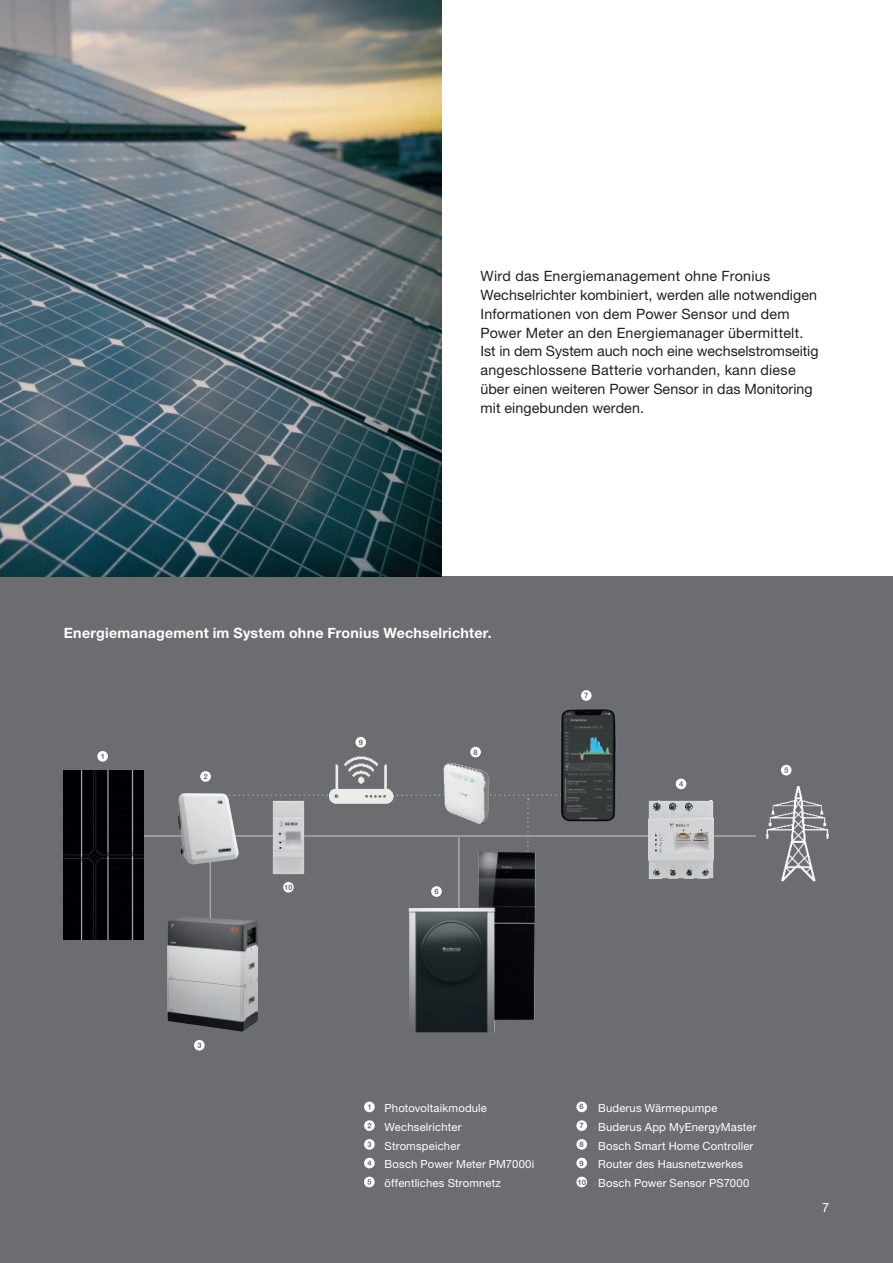
<style>
.page{position:relative;width:893px;height:1263px;background:#fff}
.page>*{position:absolute;margin:0;border:0;box-sizing:border-box;transform-origin:0 0}
.t1{font:14.25px/18.8px "Helvetica Neue LT Pro";letter-spacing:.01em;color:#231f20}
.t2{font:700 14.25px "Helvetica Neue LT Pro";letter-spacing:.015em;color:#fff}
.t3{font:12.75px "Helvetica Neue LT Pro";color:#fff}
.t4{font:11.25px/18.8px "Helvetica Neue LT Pro";letter-spacing:.015em;color:#fff}
.t5{font:700 7.5px "Helvetica Neue LT Pro";color:#6c6d70}
</style>
<div class="page">
<div style="left:0;top:576px;width:893px;height:687px;background:#6c6d70"></div>
<img style="left:0;top:0;width:442px;height:576px">
<div style="left:194px;top:1040px;width:11px;height:10px;background:#fff;border-radius:50%"></div>
<svg style="left:197px;top:1042px;width:4px;height:6px"></svg>
<hr style="left:144px;top:835px;width:612px;height:2px;background:#a8a9ad">
<img style="left:765px;top:787px;width:64px;height:95px">
<img style="left:64px;top:770px;width:80px;height:169px">
<hr style="left:210px;top:859px;width:1px;height:60px;background:#a8a9ad">
<img style="left:167px;top:917px;width:91px;height:115px">
<img style="left:329px;top:756px;width:64px;height:38px">
<img style="left:177px;top:793px;width:48px;height:72px">
<img style="left:560px;top:709px;width:56px;height:113px">
<svg style="left:225px;top:794px;width:339px;height:74px"></svg>
<img style="left:409px;top:852px;width:126px;height:180px">
<div style="left:676px;top:778px;width:10px;height:11px;background:#fff;border-radius:50%"></div>
<svg style="left:679px;top:781px;width:4px;height:5px"></svg>
<div style="left:781px;top:765px;width:10px;height:10px;background:#fff;border-radius:50%"></div>
<svg style="left:784px;top:767px;width:4px;height:6px"></svg>
<div style="left:431px;top:886px;width:11px;height:11px;background:#fff;border-radius:50%"></div>
<div style="left:581px;top:690px;width:11px;height:11px;background:#fff;border-radius:50%"></div>
<div style="left:470px;top:747px;width:11px;height:10px;background:#fff;border-radius:50%"></div>
<div style="left:355px;top:737px;width:11px;height:10px;background:#fff;border-radius:50%"></div>
<svg style="left:200px;top:771px;width:11px;height:11px"></svg>
<svg style="left:204px;top:774px;width:3px;height:5px"></svg>
<img style="left:648px;top:800px;width:65px;height:78px">
<div style="left:283px;top:882px;width:11px;height:10px;background:#fff;border-radius:50%"></div>
<div style="left:576px;top:1177px;width:11px;height:10px;background:#fff;border-radius:50%"></div>
<img style="left:272px;top:800px;width:33px;height:74px">
<div style="left:576px;top:1139px;width:11px;height:11px;background:#fff;border-radius:50%"></div>
<div style="left:576px;top:1158px;width:11px;height:10px;background:#fff;border-radius:50%"></div>
<svg style="left:364px;top:1120px;width:11px;height:11px"></svg>
<svg style="left:367px;top:1123px;width:4px;height:5px"></svg>
<svg style="left:364px;top:1139px;width:11px;height:11px"></svg>
<svg style="left:367px;top:1142px;width:4px;height:5px"></svg>
<div style="left:364px;top:1158px;width:11px;height:10px;background:#fff;border-radius:50%"></div>
<svg style="left:367px;top:1160px;width:4px;height:6px"></svg>
<svg style="left:364px;top:1101px;width:11px;height:11px"></svg>
<div style="left:576px;top:1101px;width:11px;height:11px;background:#fff;border-radius:50%"></div>
<div style="left:576px;top:1120px;width:11px;height:11px;background:#fff;border-radius:50%"></div>
<div style="left:97px;top:751px;width:11px;height:11px;background:#fff;border-radius:50%"></div>
<svg style="left:101px;top:754px;width:3px;height:5px"></svg>
<img style="left:443px;top:763px;width:46px;height:61px">
<div style="left:364px;top:1177px;width:11px;height:10px;background:#fff;border-radius:50%"></div>
<svg style="left:367px;top:1179px;width:4px;height:6px"></svg>
<p class="t1" style="left:480px;top:266px;width:340px">Wird das Energiemanagement ohne Fronius Wechselrichter kombiniert, werden alle notwendigen Informationen von dem Power Sensor und dem Power Meter an den Energiemanager übermittelt.<br>Ist in dem System auch noch eine wechselstromseitig angeschlossene Batterie vorhanden, kann diese über einen weiteren Power Sensor in das Monitoring mit eingebunden werden.</p>
<p class="t2" style="left:64px;top:623px;width:429px">Energiemanagement im System ohne Fronius Wechselrichter.</p>
<p class="t5" style="left:284px;top:882px;width:10px">10</p>
<p class="t5" style="left:359px;top:737px;width:6px">9</p>
<p class="t5" style="left:473px;top:747px;width:6px">8</p>
<p class="t5" style="left:434px;top:887px;width:6px">6</p>
<p class="t5" style="left:584px;top:691px;width:6px">7</p>
<p class="t4" style="left:385px;top:1098px;width:151px">Photovoltaikmodule<br>Wechselrichter<br>Stromspeicher<br>Bosch Power Meter PM7000i öffentliches Stromnetz</p>
<p class="t4" style="left:598px;top:1098px;width:160px">Buderus Wärmepumpe<br>Buderus App MyEnergyMaster<br>Bosch Smart Home Controller<br>Router des Hausnetzwerkes<br>Bosch Power Sensor PS7000</p>
<p class="t5" style="left:580px;top:1102px;width:6px">6</p>
<p class="t5" style="left:580px;top:1121px;width:6px">7</p>
<p class="t5" style="left:580px;top:1139px;width:6px">8</p>
<p class="t5" style="left:580px;top:1158px;width:6px">9</p>
<p class="t5" style="left:578px;top:1177px;width:10px">10</p>
<p class="t3" style="left:822px;top:1199px;width:9px">7</p>
</div>
